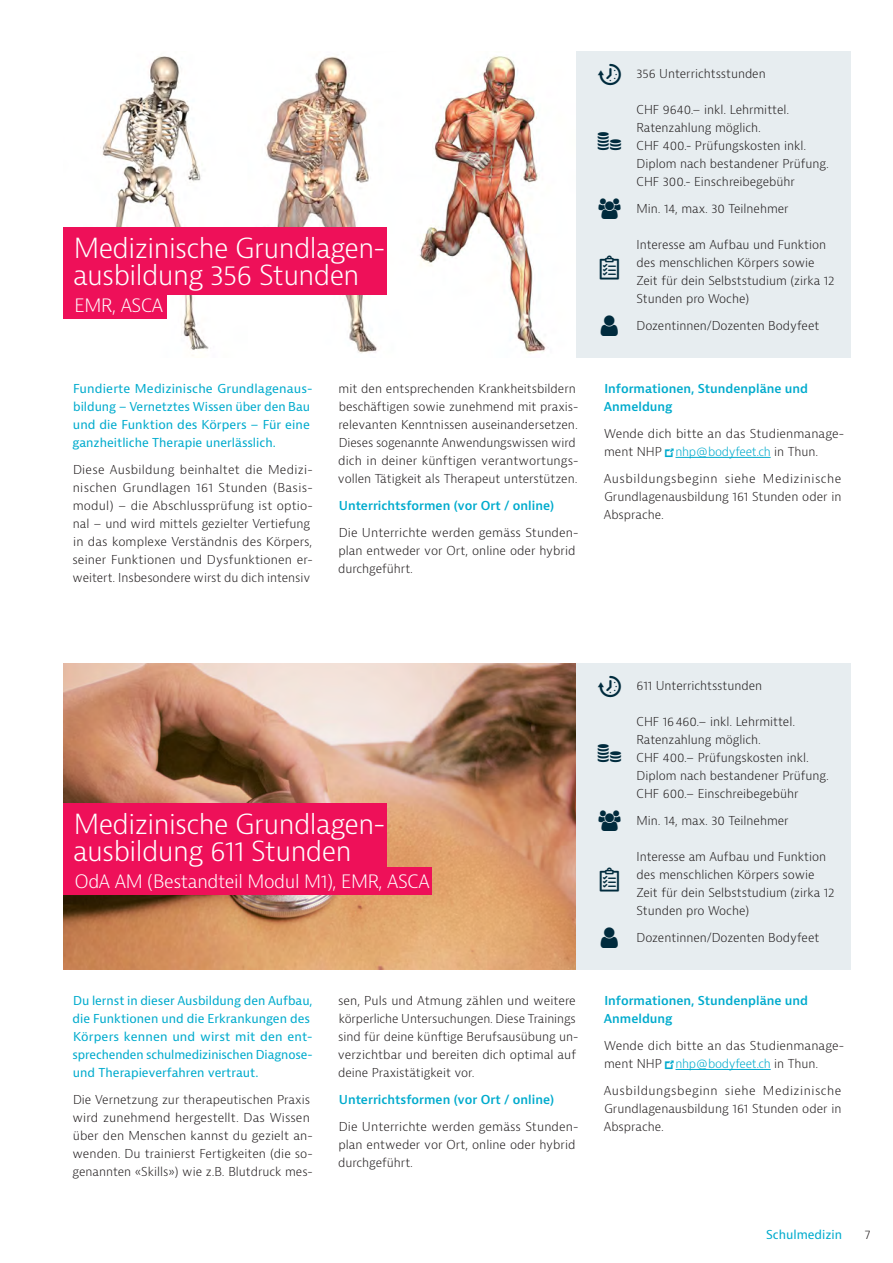
<style>
.page{position:relative;width:893px;height:1263px;background:#fff}
.page>*{position:absolute;margin:0;border:0;box-sizing:border-box;transform-origin:0 0}
.t1{font:300 27px/27px "Bernina Sans";letter-spacing:-.02em;color:#fff}
.t2{font:300 18px "Bernina Sans";letter-spacing:-.02em;color:#fff}
.t3{font:300 12px/18px "Bernina Sans";color:#231f20}
.t4{font:12px/18px "Bernina Sans";color:#00abcd}
.t5{font:600 12px/18px "Bernina Sans";color:#00abcd}
.s1{color:#00abcd}
</style>
<div class="page">
<hr style="left:675px;top:457px;width:96px;height:1px;background:#00abcd">
<hr style="left:675px;top:1069px;width:96px;height:1px;background:#00abcd">
<img style="left:63px;top:51px;width:514px;height:306px">
<div style="left:577px;top:51px;width:274px;height:306px;background:#e7edf0"></div>
<div style="left:63px;top:228px;width:324px;height:67px;background:#ee1059"></div>
<div style="left:63px;top:292px;width:103px;height:27px;background:#ee1059"></div>
<img style="left:63px;top:663px;width:514px;height:306px">
<div style="left:577px;top:663px;width:274px;height:306px;background:#e7edf0"></div>
<div style="left:63px;top:804px;width:324px;height:67px;background:#ee1059"></div>
<div style="left:63px;top:868px;width:369px;height:27px;background:#ee1059"></div>
<h1 class="t1" style="left:73px;top:235px;width:314px">Medizinische Grundlagen&shy;ausbildung 356 Stunden</h1>
<h2 class="t2" style="left:75px;top:294px;width:90px">EMR, ASCA</h2>
<p class="t4" style="left:73px;top:380px;width:242px">Fundierte Medizinische Grundlagenaus&shy;bildung – Vernetztes Wissen über den Bau und die Funktion des Körpers – Für eine ganzheitliche Therapie unerlässlich.</p>
<p class="t3" style="left:72px;top:461px;width:242px">Diese Ausbildung beinhaltet die Medizi&shy;nischen Grundlagen 161 Stunden (Basis&shy;modul) – die Abschlussprüfung ist optio&shy;nal – und wird mittels gezielter Vertiefung in das komplexe Verständnis des Körpers, seiner Funktionen und Dysfunktionen er&shy;weitert. Insbesondere wirst du dich intensiv</p>
<p class="t3" style="left:338px;top:380px;width:242px">mit den entsprechenden Krankheitsbildern beschäftigen sowie zunehmend mit praxis&shy;relevanten Kenntnissen auseinandersetzen.<br>Dieses sogenannte Anwendungswissen wird dich in deiner künftigen verantwortungs&shy;vollen Tätigkeit als Therapeut unterstützen.</p>
<p class="t5" style="left:339px;top:497px;width:217px">Unterrichtsformen (vor Ort / online)</p>
<p class="t3" style="left:338px;top:524px;width:242px">Die Unterrichte werden gemäss Stunden&shy;plan entweder vor Ort, online oder hybrid durchgeführt.</p>
<p class="t3" style="left:637px;top:65px;width:131px">356 Unterrichtsstunden</p>
<p class="t3" style="left:637px;top:101px;width:194px">CHF 9640.– inkl. Lehrmittel.<br>Ratenzahlung möglich.<br>CHF 400.- Prüfungskosten inkl.<br>Diplom nach bestandener Prüfung.<br>CHF 300.- Einschreibegebühr</p>
<p class="t3" style="left:637px;top:200px;width:154px">Min. 14, max. 30 Teilnehmer</p>
<p class="t3" style="left:637px;top:236px;width:200px">Interesse am Aufbau und Funktion des menschlichen Körpers sowie<br>Zeit für dein Selbststudium (zirka 12<br>Stunden pro Woche)</p>
<p class="t3" style="left:637px;top:317px;width:184px">Dozentinnen/Dozenten Bodyfeet</p>
<p class="t5" style="left:604px;top:380px;width:206px">Informationen, Stundenpläne und<br>Anmeldung</p>
<p class="t3" style="left:604px;top:425px;width:241px">Wende dich bitte an das Studienmanage&shy;ment NHP <span class="s1">nhp@bodyfeet.ch</span> in Thun.</p>
<p class="t3" style="left:604px;top:470px;width:239px;text-align:justify">Ausbildungsbeginn siehe Medizinische Grundlagenausbildung 161 Stunden oder in Absprache.</p>
<h1 class="t1" style="left:73px;top:811px;width:314px">Medizinische Grundlagen&shy;ausbildung 611 Stunden</h1>
<h2 class="t2" style="left:75px;top:870px;width:356px">OdA AM (Bestandteil Modul M1), EMR, ASCA</h2>
<p class="t4" style="left:72px;top:992px;width:242px">Du lernst in dieser Ausbildung den Aufbau, die Funktionen und die Erkrankungen des Körpers kennen und wirst mit den ent&shy;sprechenden schulmedizinischen Diagnose&shy;und Therapieverfahren vertraut.</p>
<p class="t3" style="left:73px;top:1091px;width:242px">Die Vernetzung zur therapeutischen Praxis wird zunehmend hergestellt. Das Wissen über den Menschen kannst du gezielt an&shy;wenden. Du trainierst Fertigkeiten (die so&shy;genannten «Skills») wie z.B. Blutdruck mes-</p>
<p class="t3" style="left:338px;top:992px;width:242px">sen, Puls und Atmung zählen und weitere körperliche Untersuchungen. Diese Trainings sind für deine künftige Berufsausübung un&shy;verzichtbar und bereiten dich optimal auf deine Praxistätigkeit vor.</p>
<p class="t5" style="left:339px;top:1091px;width:217px">Unterrichtsformen (vor Ort / online)</p>
<p class="t3" style="left:338px;top:1118px;width:242px">Die Unterrichte werden gemäss Stunden&shy;plan entweder vor Ort, online oder hybrid durchgeführt.</p>
<p class="t3" style="left:637px;top:677px;width:127px">611 Unterrichtsstunden</p>
<p class="t3" style="left:637px;top:713px;width:194px">CHF 16460.– inkl. Lehrmittel.<br>Ratenzahlung möglich.<br>CHF 400.– Prüfungskosten inkl.<br>Diplom nach bestandener Prüfung.<br>CHF 600.– Einschreibegebühr</p>
<p class="t3" style="left:637px;top:812px;width:154px">Min. 14, max. 30 Teilnehmer</p>
<p class="t3" style="left:637px;top:848px;width:200px">Interesse am Aufbau und Funktion des menschlichen Körpers sowie<br>Zeit für dein Selbststudium (zirka 12<br>Stunden pro Woche)</p>
<p class="t3" style="left:637px;top:929px;width:184px">Dozentinnen/Dozenten Bodyfeet</p>
<p class="t5" style="left:604px;top:992px;width:206px">Informationen, Stundenpläne und<br>Anmeldung</p>
<p class="t3" style="left:604px;top:1037px;width:241px">Wende dich bitte an das Studienmanage&shy;ment NHP <span class="s1">nhp@bodyfeet.ch</span> in Thun.</p>
<p class="t3" style="left:604px;top:1082px;width:239px;text-align:justify">Ausbildungsbeginn siehe Medizinische Grundlagenausbildung 161 Stunden oder in Absprache.</p>
<p class="t4" style="left:766px;top:1226px;width:78px">Schulmedizin</p>
<p class="t3" style="left:865px;top:1226px;width:7px">7</p>
</div>
